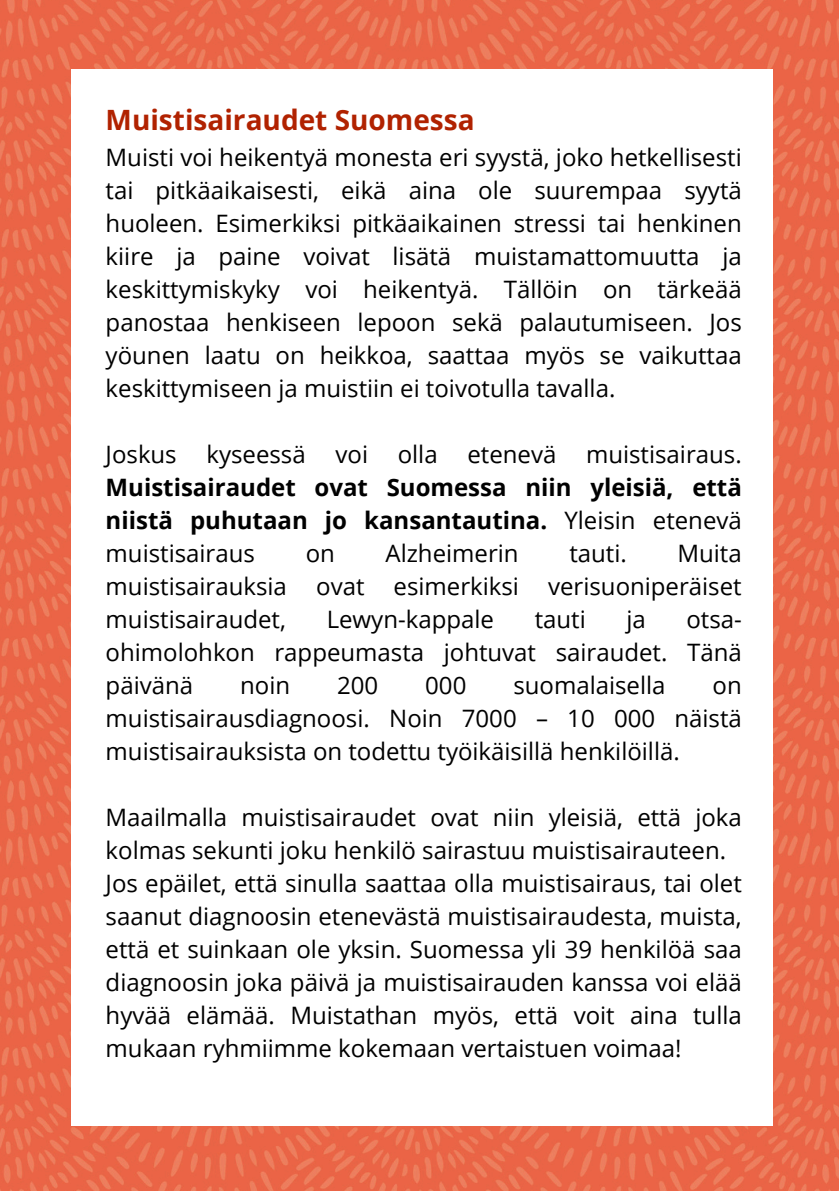
<style>
.page{position:relative;width:839px;height:1191px;background:#fff}
.page>*{position:absolute;margin:0;border:0;box-sizing:border-box;transform-origin:0 0}
.t1{font:700 28px "Open Sans";color:#b12200}
.t2{font:24px/33px "Open Sans";color:#000;text-align:justify}
.t3{font:700 24px/33px "Open Sans";color:#000;text-align:justify}
.s1{font-weight:400}
</style>
<div class="page">
<img style="left:0;top:0;width:838px;height:1191px">
<div style="left:71px;top:69px;width:701px;height:1056px;background:#fff"></div>
<h1 class="t1" style="left:106px;top:100px;width:370px">Muistisairaudet Suomessa</h1>
<h1 class="t2" style="left:106px;top:140px;width:637px">Muisti voi heikentyä monesta eri syystä, joko hetkellisesti tai pitkäaikaisesti, eikä aina ole suurempaa syytä huoleen. Esimerkiksi pitkäaikainen stressi tai henkinen kiire ja paine voivat lisätä muistamattomuutta ja keskittymiskyky voi heikentyä. Tällöin on tärkeää panostaa henkiseen lepoon sekä palautumiseen. Jos yöunen laatu on heikkoa, saattaa myös se vaikuttaa keskittymiseen ja muistiin ei toivotulla tavalla.</h1>
<h1 class="t3" style="left:106px;top:437px;width:637px"><span class="s1">Joskus kyseessä voi olla etenevä muistisairaus.<br></span>Muistisairaudet ovat Suomessa niin yleisiä, että niistä puhutaan jo kansantautina. <span class="s1">Yleisin etenevä muistisairaus</span></h1>
<h1 class="t2" style="left:305px;top:536px;width:31px">on</h1>
<h1 class="t2" style="left:385px;top:536px;width:134px">Alzheimerin</h1>
<h1 class="t2" style="left:569px;top:536px;width:59px">tauti.</h1>
<h1 class="t2" style="left:106px;top:536px;width:637px;text-indent:572px">Muita muistisairauksia ovat esimerkiksi verisuoniperäiset muistisairaudet,</h1>
<h1 class="t2" style="left:326px;top:602px;width:169px">Lewyn-kappale</h1>
<h1 class="t2" style="left:534px;top:602px;width:53px">tauti</h1>
<h1 class="t2" style="left:626px;top:602px;width:21px">ja</h1>
<h1 class="t2" style="left:106px;top:602px;width:637px;text-indent:580px">otsa&shy;ohimolohkon rappeumasta johtuvat sairaudet. Tänä päivänä</h1>
<h1 class="t2" style="left:240px;top:668px;width:51px">noin</h1>
<h1 class="t2" style="left:337px;top:668px;width:43px">200</h1>
<h1 class="t2" style="left:425px;top:668px;width:43px">000</h1>
<h1 class="t2" style="left:513px;top:668px;width:154px">suomalaisella</h1>
<h1 class="t2" style="left:106px;top:668px;width:637px;text-indent:607px">on muistisairausdiagnoosi. Noin 7000 – 10 000 näistä muistisairauksista on todettu työikäisillä henkilöillä.</h1>
<h1 class="t2" style="left:106px;top:800px;width:637px;text-align:left">Maailmalla muistisairaudet ovat niin yleisiä, että joka kolmas sekunti joku henkilö sairastuu muistisairauteen.<br>Jos epäilet, että sinulla saattaa olla muistisairaus, tai olet saanut diagnoosin etenevästä muistisairaudesta, muista, että et suinkaan ole yksin. Suomessa yli 39 henkilöä saa diagnoosin joka päivä ja muistisairauden kanssa voi elää hyvää elämää. Muistathan myös, että voit aina tulla mukaan ryhmiimme kokemaan vertaistuen voimaa!</h1>
</div>
